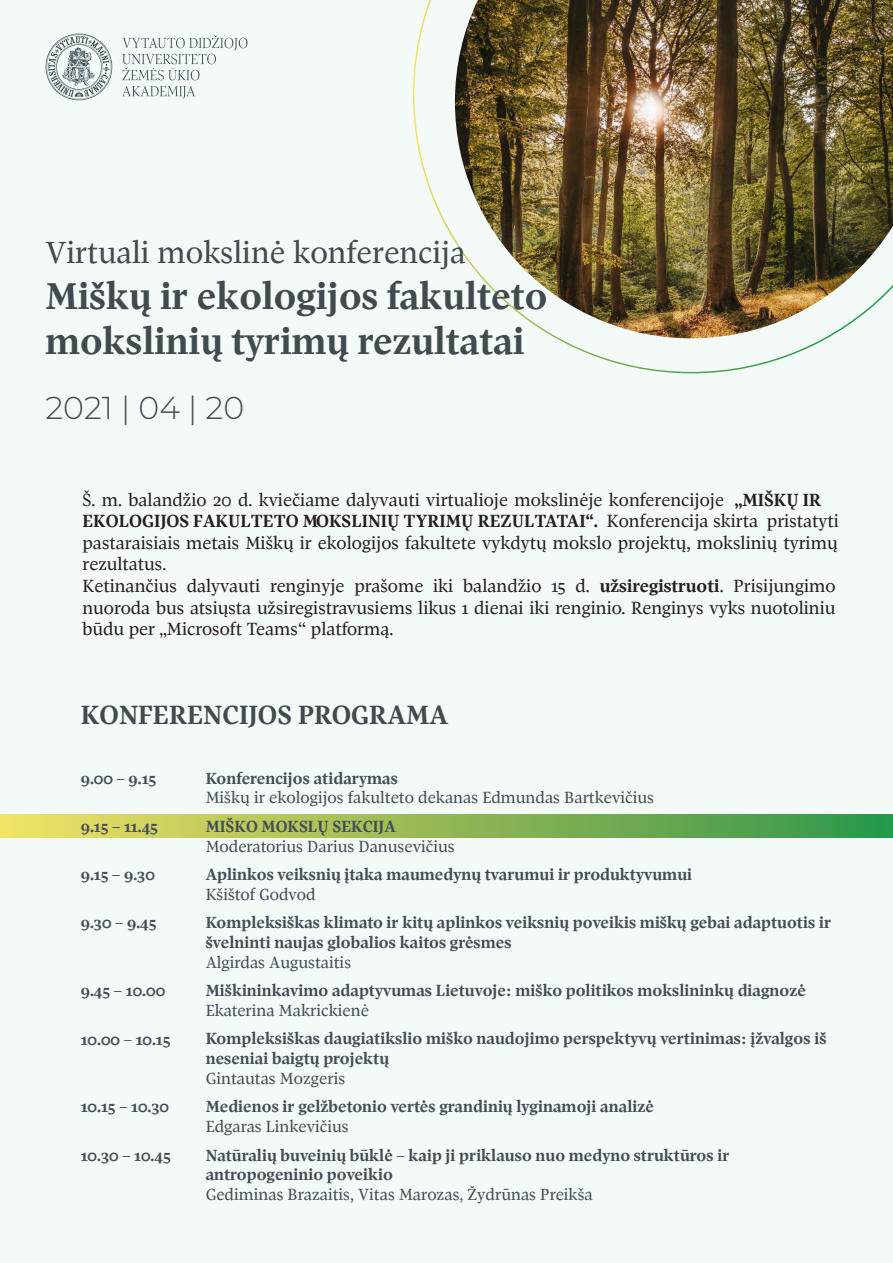
<style>
.page{position:relative;width:893px;height:1263px;background:#f4faf8}
.page>*{position:absolute;margin:0;border:0;box-sizing:border-box;transform-origin:0 0}
.t1{font:700 38.1px/45.6px "Pratt Nova Text";color:#414a4f}
.t2{font:300 31.65px "Montserrat";color:#414c54}
.t3{font:31.2px "Pratt Nova Text";color:#414a4f}
.t4{font:700 27px "Pratt Nova Text";color:#414a4f}
.t5{font:18px/21.6px "Pratt Nova Text";color:#231f20}
.t6{font:700 16.5px/19.6px "Pratt Nova Text";color:#434d55}
.t7{font:16.5px "Pratt Nova Text";color:#434d55}
.s1{font-weight:700}
</style>
<div class="page">
<img style="left:413px;top:0;width:480px;height:373px">
<svg style="left:46px;top:34px;width:202px;height:66px"></svg>
<div style="left:0;top:814px;width:893px;height:23px;background:linear-gradient(to right,#f3df64,#30944a)"></div>
<h3 class="t3" style="left:45px;top:236px;width:422px">Virtuali mokslinė konferencija</h3>
<h1 class="t1" style="left:45px;top:274px;width:503px">Miškų ir ekologijos fakulteto mokslinių tyrimų rezultatai</h1>
<h2 class="t2" style="left:45px;top:386px;width:200px">2021 | 04 | 20</h2>
<p class="t5" style="left:83px;top:489px;width:758px">Š. m. balandžio 20 d. kviečiame dalyvauti virtualioje mokslinėje konferencijoje <span class="s1">„MIŠKŲ IR EKOLOGIJOS FAKULTETO MOKSLINIŲ TYRIMŲ REZULTATAI“.</span> Konferencija skirta pristatyti pastaraisiais metais Miškų ir ekologijos fakultete vykdytų mokslo projektų, mokslinių tyrimų rezultatus.<br>Ketinančius dalyvauti renginyje prašome iki balandžio 15 d. <span class="s1">užsiregistruoti</span>. Prisijungimo nuoroda bus atsiųsta užsiregistravusiems likus 1 dienai iki renginio. Renginys vyks nuotoliniu būdu per „Microsoft Teams“ platformą.</p>
<h3 class="t4" style="left:81px;top:701px;width:369px">KONFERENCIJOS PROGRAMA</h3>
<p class="t6" style="left:81px;top:768px;width:77px">9.00 – 9.15</p>
<p class="t6" style="left:81px;top:817px;width:79px">9.15 – 11.45</p>
<p class="t6" style="left:81px;top:865px;width:76px">9.15 – 9.30</p>
<p class="t6" style="left:81px;top:913px;width:77px">9.30 – 9.45</p>
<p class="t6" style="left:81px;top:981px;width:86px">9.45 – 10.00</p>
<p class="t6" style="left:81px;top:1029px;width:91px">10.00 – 10.15</p>
<p class="t6" style="left:81px;top:1097px;width:90px">10.15 – 10.30</p>
<p class="t6" style="left:81px;top:1146px;width:92px">10.30 – 10.45</p>
<p class="t6" style="left:206px;top:768px;width:194px">Konferencijos atidarymas</p>
<p class="t7" style="left:206px;top:789px;width:450px">Miškų ir ekologijos fakulteto dekanas Edmundas Bartkevičius</p>
<p class="t6" style="left:206px;top:817px;width:192px">MIŠKO MOKSLŲ SEKCIJA</p>
<p class="t7" style="left:206px;top:837px;width:250px">Moderatorius Darius Danusevičius</p>
<p class="t6" style="left:206px;top:865px;width:488px">Aplinkos veiksnių įtaka maumedynų tvarumui ir produktyvumui</p>
<p class="t7" style="left:206px;top:886px;width:111px">Kšištof Godvod</p>
<p class="t6" style="left:206px;top:913px;width:627px">Kompleksiškas klimato ir kitų aplinkos veiksnių poveikis miškų gebai adaptuotis ir švelninti naujas globalios kaitos grėsmes</p>
<p class="t7" style="left:206px;top:953px;width:147px">Algirdas Augustaitis</p>
<p class="t6" style="left:206px;top:981px;width:602px">Miškininkavimo adaptyvumas Lietuvoje: miško politikos mokslininkų diagnozė</p>
<p class="t7" style="left:206px;top:1002px;width:165px">Ekaterina Makrickienė</p>
<p class="t6" style="left:206px;top:1029px;width:622px">Kompleksiškas daugiatikslio miško naudojimo perspektyvų vertinimas: įžvalgos iš neseniai baigtų projektų</p>
<p class="t7" style="left:206px;top:1069px;width:141px">Gintautas Mozgeris</p>
<p class="t6" style="left:206px;top:1097px;width:450px">Medienos ir gelžbetonio vertės grandinių lyginamoji analizė</p>
<p class="t7" style="left:206px;top:1118px;width:145px">Edgaras Linkevičius</p>
<p class="t6" style="left:206px;top:1145px;width:525px">Natūralių buveinių būklė – kaip ji priklauso nuo medyno struktūros ir antropogeninio poveikio</p>
<p class="t7" style="left:206px;top:1185px;width:389px">Gediminas Brazaitis, Vitas Marozas, Žydrūnas Preikša</p>
</div>
